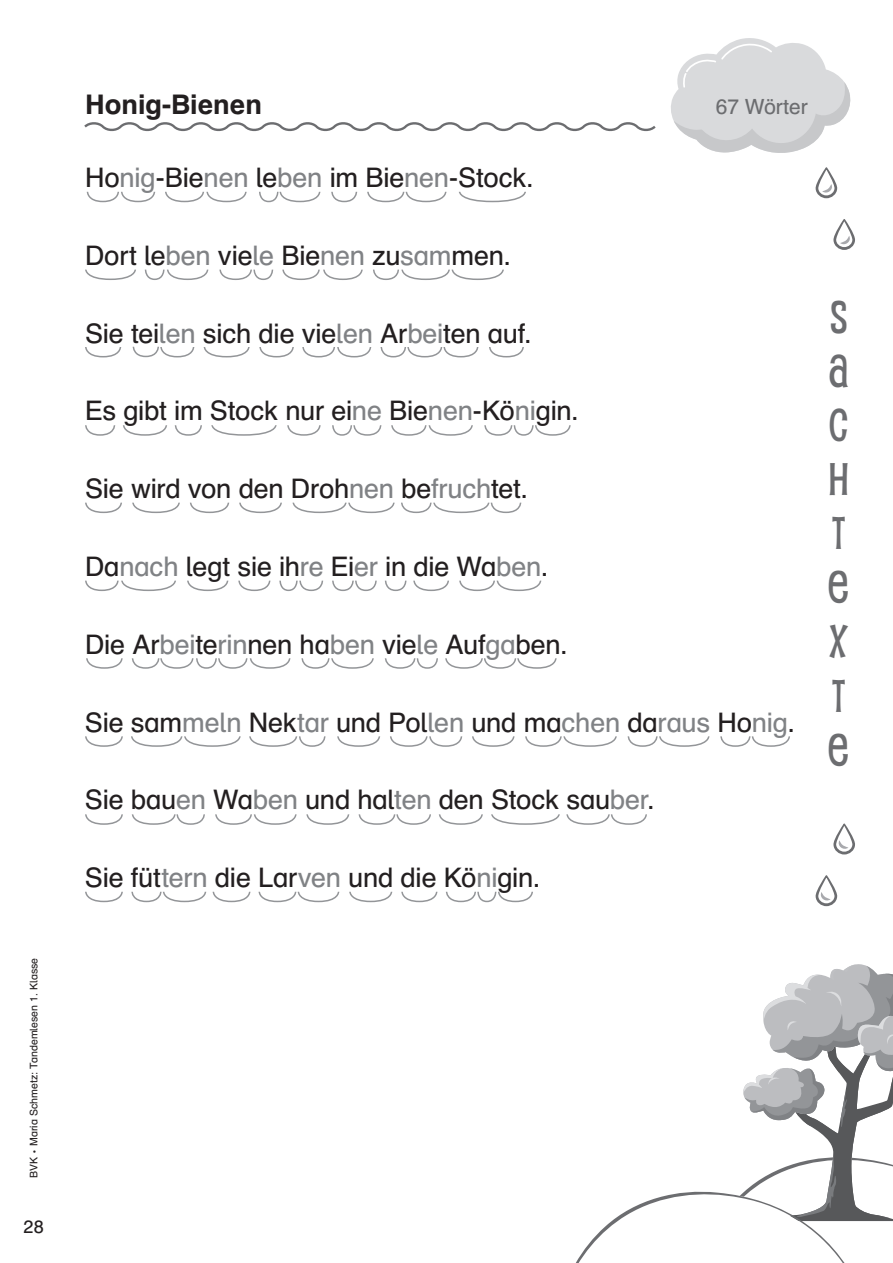
<style>
.page{position:relative;width:893px;height:1263px;background:#fff}
.page>*{position:absolute;margin:0;border:0;box-sizing:border-box;transform-origin:0 0}
.t1{font:700 45px/54px "Pupcat Rg";color:#6c6d70;text-align:justify}
.t2{font:27px "Schulbuch Nord OT";letter-spacing:-.01em;color:#231f20}
.t3{font:700 27px "Schulbuch Nord OT";color:#231f20}
.t4{font:21px "Schulbuch Nord OT";color:#6c6d70}
.t5{font:18px "Schulbuch Nord OT";color:#231f20}
.t6{font:10.5px "Schulbuch Nord OT";color:#231f20}
.s1{color:#808285}
</style>
<div class="page">
<svg style="left:815px;top:167px;width:22px;height:31px"></svg>
<svg style="left:833px;top:823px;width:22px;height:31px"></svg>
<svg style="left:833px;top:219px;width:22px;height:31px"></svg>
<svg style="left:815px;top:875px;width:22px;height:31px"></svg>
<svg style="left:576px;top:964px;width:317px;height:299px"></svg>
<svg style="left:671px;top:38px;width:179px;height:115px"></svg>
<svg style="left:84px;top:122px;width:572px;height:10px"></svg>
<svg style="left:85px;top:347px;width:37px;height:11px"></svg>
<svg style="left:85px;top:502px;width:37px;height:12px"></svg>
<svg style="left:86px;top:658px;width:37px;height:11px"></svg>
<svg style="left:190px;top:502px;width:39px;height:12px"></svg>
<svg style="left:239px;top:502px;width:43px;height:12px"></svg>
<svg style="left:132px;top:502px;width:48px;height:12px"></svg>
<svg style="left:85px;top:580px;width:91px;height:11px"></svg>
<svg style="left:301px;top:658px;width:73px;height:11px"></svg>
<svg style="left:384px;top:658px;width:173px;height:11px"></svg>
<svg style="left:187px;top:580px;width:42px;height:11px"></svg>
<svg style="left:413px;top:580px;width:36px;height:11px"></svg>
<svg style="left:459px;top:580px;width:83px;height:11px"></svg>
<svg style="left:238px;top:580px;width:33px;height:11px"></svg>
<svg style="left:279px;top:580px;width:44px;height:11px"></svg>
<svg style="left:131px;top:658px;width:160px;height:11px"></svg>
<svg style="left:332px;top:580px;width:45px;height:11px"></svg>
<svg style="left:385px;top:580px;width:22px;height:11px"></svg>
<svg style="left:292px;top:502px;width:230px;height:12px"></svg>
<svg style="left:85px;top:425px;width:31px;height:11px"></svg>
<svg style="left:174px;top:425px;width:28px;height:11px"></svg>
<svg style="left:211px;top:425px;width:66px;height:11px"></svg>
<svg style="left:287px;top:425px;width:34px;height:11px"></svg>
<svg style="left:332px;top:425px;width:50px;height:11px"></svg>
<svg style="left:391px;top:425px;width:82px;height:11px"></svg>
<svg style="left:484px;top:425px;width:87px;height:11px"></svg>
<svg style="left:123px;top:425px;width:44px;height:11px"></svg>
<svg style="left:132px;top:346px;width:63px;height:12px"></svg>
<svg style="left:203px;top:347px;width:47px;height:11px"></svg>
<svg style="left:259px;top:347px;width:35px;height:11px"></svg>
<svg style="left:302px;top:347px;width:70px;height:11px"></svg>
<svg style="left:380px;top:347px;width:99px;height:11px"></svg>
<svg style="left:489px;top:347px;width:35px;height:11px"></svg>
<svg style="left:144px;top:269px;width:65px;height:11px"></svg>
<svg style="left:373px;top:269px;width:131px;height:11px"></svg>
<svg style="left:367px;top:191px;width:80px;height:12px"></svg>
<svg style="left:459px;top:191px;width:67px;height:12px"></svg>
<svg style="left:219px;top:269px;width:55px;height:11px"></svg>
<svg style="left:282px;top:269px;width:81px;height:11px"></svg>
<svg style="left:331px;top:191px;width:27px;height:12px"></svg>
<svg style="left:86px;top:191px;width:70px;height:12px"></svg>
<svg style="left:85px;top:269px;width:51px;height:11px"></svg>
<svg style="left:165px;top:191px;width:82px;height:12px"></svg>
<svg style="left:259px;top:191px;width:62px;height:12px"></svg>
<svg style="left:85px;top:814px;width:38px;height:11px"></svg>
<svg style="left:85px;top:891px;width:38px;height:12px"></svg>
<svg style="left:349px;top:891px;width:44px;height:12px"></svg>
<svg style="left:401px;top:891px;width:37px;height:12px"></svg>
<svg style="left:439px;top:814px;width:44px;height:11px"></svg>
<svg style="left:491px;top:814px;width:156px;height:11px"></svg>
<svg style="left:258px;top:891px;width:82px;height:12px"></svg>
<svg style="left:215px;top:814px;width:82px;height:11px"></svg>
<svg style="left:306px;top:814px;width:44px;height:11px"></svg>
<svg style="left:446px;top:891px;width:87px;height:12px"></svg>
<svg style="left:358px;top:814px;width:73px;height:11px"></svg>
<svg style="left:131px;top:891px;width:120px;height:12px"></svg>
<svg style="left:131px;top:814px;width:74px;height:11px"></svg>
<svg style="left:131px;top:736px;width:110px;height:11px"></svg>
<svg style="left:337px;top:736px;width:44px;height:11px"></svg>
<svg style="left:627px;top:736px;width:83px;height:11px"></svg>
<svg style="left:720px;top:736px;width:70px;height:11px"></svg>
<svg style="left:390px;top:736px;width:73px;height:11px"></svg>
<svg style="left:249px;top:736px;width:77px;height:11px"></svg>
<svg style="left:472px;top:736px;width:43px;height:11px"></svg>
<svg style="left:525px;top:736px;width:92px;height:11px"></svg>
<svg style="left:85px;top:736px;width:38px;height:11px"></svg>
<p class="t6" style="left:27px;top:1178px;width:222px;rotate:-90deg">BVK • Maria Schmetz: Tandemlesen 1. Klasse</p>
<p class="t5" style="left:24px;top:1216px;width:22px">28</p>
<p class="t3" style="left:85px;top:87px;width:179px">Honig-Bienen</p>
<p class="t4" style="left:716px;top:93px;width:94px">67 Wörter</p>
<p class="t2" style="left:85px;top:161px;width:450px">Ho<span class="s1">nig</span>-Bie<span class="s1">nen</span> le<span class="s1">ben</span> im Bie<span class="s1">nen</span>-Stock.</p>
<p class="t2" style="left:85px;top:238px;width:427px">Dort le<span class="s1">ben</span> vie<span class="s1">le</span> Bie<span class="s1">nen</span> zu<span class="s1">sam</span>men.</p>
<p class="t2" style="left:85px;top:316px;width:448px">Sie tei<span class="s1">len</span> sich die vie<span class="s1">len</span> Ar<span class="s1">bei</span>ten auf.</p>
<p class="t2" style="left:85px;top:394px;width:495px">Es gibt im Stock nur ei<span class="s1">ne</span> Bie<span class="s1">nen</span>-Kö<span class="s1">ni</span>gin.</p>
<p class="t2" style="left:85px;top:472px;width:445px">Sie wird von den Droh<span class="s1">nen</span> be<span class="s1">fruch</span>tet.</p>
<p class="t2" style="left:85px;top:550px;width:465px">Da<span class="s1">nach</span> legt sie ih<span class="s1">re</span> Ei<span class="s1">er</span> in die Wa<span class="s1">ben</span>.</p>
<p class="t2" style="left:85px;top:627px;width:484px">Die Ar<span class="s1">bei</span>te<span class="s1">rin</span>nen ha<span class="s1">ben</span> vie<span class="s1">le</span> Auf<span class="s1">ga</span>ben.</p>
<p class="t2" style="left:85px;top:705px;width:712px">Sie sam<span class="s1">meln</span> Nek<span class="s1">tar</span> und Pol<span class="s1">len</span> und ma<span class="s1">chen</span> da<span class="s1">raus</span> Ho<span class="s1">nig</span>.</p>
<p class="t2" style="left:85px;top:783px;width:571px">Sie bau<span class="s1">en</span> Wa<span class="s1">ben</span> und hal<span class="s1">ten</span> den Stock sau<span class="s1">ber</span>.</p>
<h1 class="t1" style="left:828px;top:289px;width:23px">S A C H T E X T E</h1>
<p class="t2" style="left:85px;top:861px;width:457px">Sie füt<span class="s1">tern</span> die Lar<span class="s1">ven</span> und die Kö<span class="s1">ni</span>gin.</p>
</div>
